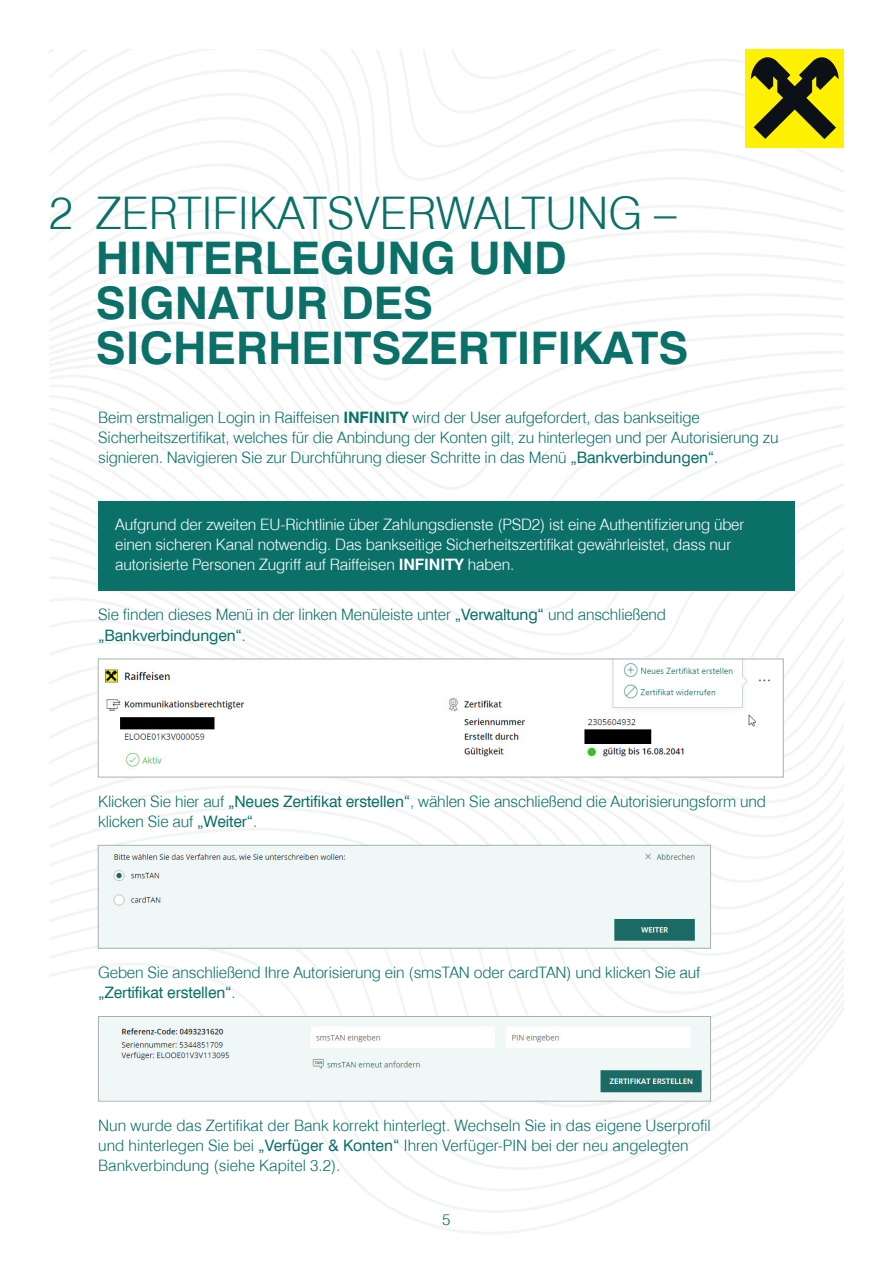
<style>
.page{position:relative;width:893px;height:1263px;background:#fff}
.page>*{position:absolute;margin:0;border:0;box-sizing:border-box;transform-origin:0 0}
.t1{font:700 45px/45px "Swiss 721 TL";color:#0a7068}
.t2{font:300 45px "Swiss 721 TL";color:#0a7068}
.t3{font:300 15.75px/20.2px "Swiss 721 TL";letter-spacing:-.01em;color:#0a7068}
.t4{font:300 15.75px/20.2px "Swiss 721 TL";letter-spacing:-.01em;color:#fff}
.s1{font-weight:700}
.s2{font-weight:400}
</style>
<div class="page">
<svg style="left:98px;top:1090px;width:678px;height:17px"></svg>
<svg style="left:252px;top:1006px;width:592px;height:18px"></svg>
<svg style="left:217px;top:982px;width:627px;height:24px"></svg>
<svg style="left:49px;top:969px;width:795px;height:13px"></svg>
<svg style="left:49px;top:943px;width:795px;height:26px"></svg>
<svg style="left:49px;top:829px;width:795px;height:28px"></svg>
<svg style="left:49px;top:814px;width:795px;height:15px"></svg>
<svg style="left:49px;top:798px;width:795px;height:16px"></svg>
<svg style="left:49px;top:774px;width:795px;height:19px"></svg>
<svg style="left:49px;top:638px;width:795px;height:18px"></svg>
<svg style="left:49px;top:614px;width:795px;height:24px"></svg>
<svg style="left:49px;top:586px;width:795px;height:28px"></svg>
<svg style="left:49px;top:496px;width:795px;height:27px"></svg>
<svg style="left:49px;top:427px;width:795px;height:18px"></svg>
<svg style="left:49px;top:402px;width:795px;height:25px"></svg>
<svg style="left:49px;top:369px;width:795px;height:33px"></svg>
<svg style="left:49px;top:331px;width:795px;height:38px"></svg>
<svg style="left:49px;top:288px;width:795px;height:43px"></svg>
<svg style="left:49px;top:251px;width:795px;height:37px"></svg>
<svg style="left:49px;top:213px;width:795px;height:38px"></svg>
<svg style="left:49px;top:180px;width:795px;height:33px"></svg>
<svg style="left:49px;top:49px;width:795px;height:131px"></svg>
<div style="left:98px;top:502px;width:697px;height:89px;background:#0a7068"></div>
<svg style="left:746px;top:49px;width:98px;height:98px;background:#a7a008"></svg>
<img style="left:100px;top:661px;width:681px;height:114px">
<div style="left:98px;top:659px;width:685px;height:118px;border:1px solid #a8b1b0"></div>
<div style="left:100px;top:847px;width:609px;height:99px;background:#eff8f7"></div>
<div style="left:98px;top:845px;width:613px;height:103px;border:1px solid #a8b1b0"></div>
<img style="left:100px;top:1018px;width:609px;height:81px">
<div style="left:98px;top:1016px;width:613px;height:85px;border:1px solid #a8b1b0"></div>
<h1 class="t2" style="left:49px;top:184px;width:629px">2 ZERTIFIKATSVERWALTUNG –</h1>
<h1 class="t1" style="left:96px;top:235px;width:594px">HINTERLEGUNG UND<br>SIGNATUR DES<br>SICHERHEITSZERTIFIKATS</h1>
<p class="t3" style="left:98px;top:406px;width:682px">Beim erstmaligen Login in Raiffeisen <span class="s1">INFINITY</span> wird der User aufgefordert, das bankseitige<br>Sicherheitszertifikat, welches für die Anbindung der Konten gilt, zu hinterlegen und per Autorisierung zu signieren. Navigieren Sie zur Durchführung dieser Schritte in das Menü <span class="s2">„Bankverbindungen“</span>.</p>
<p class="t4" style="left:115px;top:514px;width:631px">Aufgrund der zweiten EU-Richtlinie über Zahlungsdienste (PSD2) ist eine Authentifizierung über einen sicheren Kanal notwendig. Das bankseitige Sicherheitszertifikat gewährleistet, dass nur autorisierte Personen Zugriff auf Raiffeisen <span class="s1">INFINITY</span> haben.</p>
<p class="t3" style="left:98px;top:604px;width:569px">Sie finden dieses Menü in der linken Menüleiste unter <span class="s2">„Verwaltung“</span> und anschließend <span class="s2">„Bankverbindungen“</span>.</p>
<p class="t3" style="left:98px;top:790px;width:669px">Klicken Sie hier auf <span class="s2">„Neues Zertifikat erstellen“</span>, wählen Sie anschließend die Autorisierungsform und klicken Sie auf <span class="s2">„Weiter“</span>.</p>
<p class="t3" style="left:98px;top:962px;width:604px">Geben Sie anschließend Ihre Autorisierung ein (smsTAN oder cardTAN) und klicken Sie auf <span class="s2">„Zertifikat erstellen“</span>.</p>
<p class="t3" style="left:98px;top:1114px;width:614px">Nun wurde das Zertifikat der Bank korrekt hinterlegt. Wechseln Sie in das eigene Userprofil und hinterlegen Sie bei <span class="s2">„Verfüger &amp; Konten“</span> Ihren Verfüger-PIN bei der neu angelegten<br>Bankverbindung (siehe Kapitel 3.2).</p>
<p class="t3" style="left:442px;top:1209px;width:10px">5</p>
</div>
